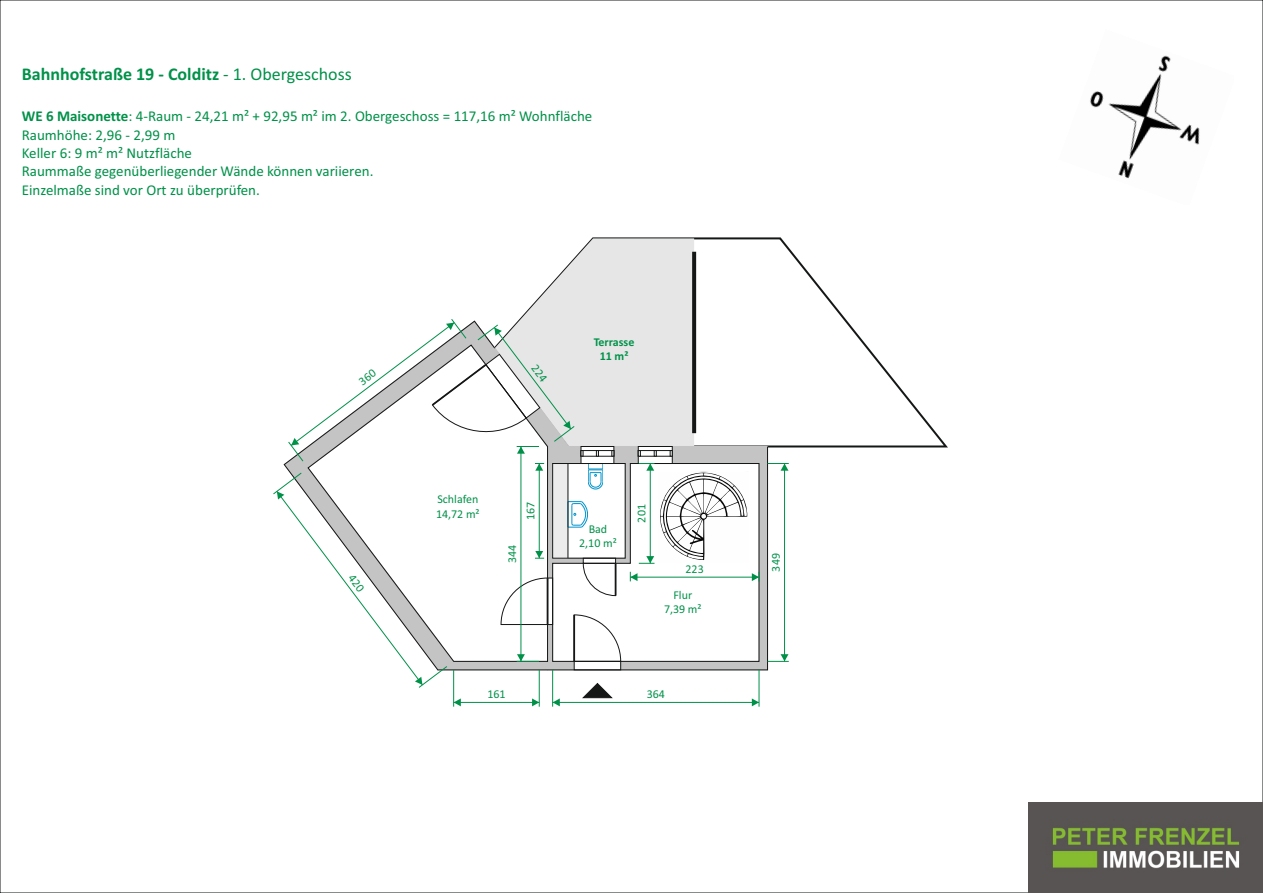
<style>
.page{position:relative;width:1263px;height:893px;background:#fff}
.page>*{position:absolute;margin:0;border:0;box-sizing:border-box;transform-origin:0 0}
.t1{font:700 18px "Calibri";color:#009149}
.t2{font:15px/18.3px "Calibri";color:#009149}
.t3{font:12px/14.7px "Calibri";color:#009149;text-align:center}
.t4{font:700 12px/14.7px "Calibri";color:#009149;text-align:center}
.s1{font-weight:400}
.s2{font-weight:700}
</style>
<div class="page">
<svg style="left:592px;top:237px;width:356px;height:211px"></svg>
<img style="left:1090px;top:55px;width:110px;height:124px">
<img style="left:1028px;top:802px;width:235px;height:91px">
<hr style="left:552px;top:670px;width:1px;height:37px;background:#009149">
<hr style="left:759px;top:670px;width:1px;height:37px;background:#009149">
<hr style="left:539px;top:670px;width:1px;height:37px;background:#009149">
<hr style="left:453px;top:670px;width:1px;height:37px;background:#009149">
<svg style="left:273px;top:238px;width:516px;height:468px"></svg>
<p class="t1" style="left:22px;top:67px;width:332px">Bahnhofstraße 19 - Colditz <span class="s1">- 1. Obergeschoss</span></p>
<p class="t2" style="left:22px;top:108px;width:572px"><span class="s2">WE 6 Maisonette</span>: 4-Raum - 24,21 m² + 92,95 m² im 2. Obergeschoss = 117,16 m² Wohnfläche Raumhöhe: 2,96 - 2,99 m<br>Keller 6: 9 m² m² Nutzfläche<br>Raummaße gegenüberliegender Wände können variieren.<br>Einzelmaße sind vor Ort zu überprüfen.</p>
<p class="t4" style="left:594px;top:335px;width:42px">Terrasse<br>11 m²</p>
<p class="t3" style="left:436px;top:493px;width:45px;text-align:left">Schlafen<br>14,72 m²</p>
<p class="t3" style="left:524px;top:520px;width:20px;rotate:-90deg">167</p>
<p class="t3" style="left:506px;top:563px;width:20px;rotate:-90deg">344</p>
<p class="t3" style="left:579px;top:522px;width:39px">Bad<br>2,10 m²</p>
<p class="t3" style="left:635px;top:522px;width:20px;rotate:-90deg">201</p>
<p class="t3" style="left:685px;top:562px;width:20px">223</p>
<p class="t3" style="left:664px;top:588px;width:39px">Flur<br>7,39 m²</p>
<p class="t3" style="left:487px;top:687px;width:20px">161</p>
<p class="t3" style="left:647px;top:687px;width:20px">364</p>
<p class="t3" style="left:769px;top:572px;width:20px;rotate:-90deg">349</p>
</div>
